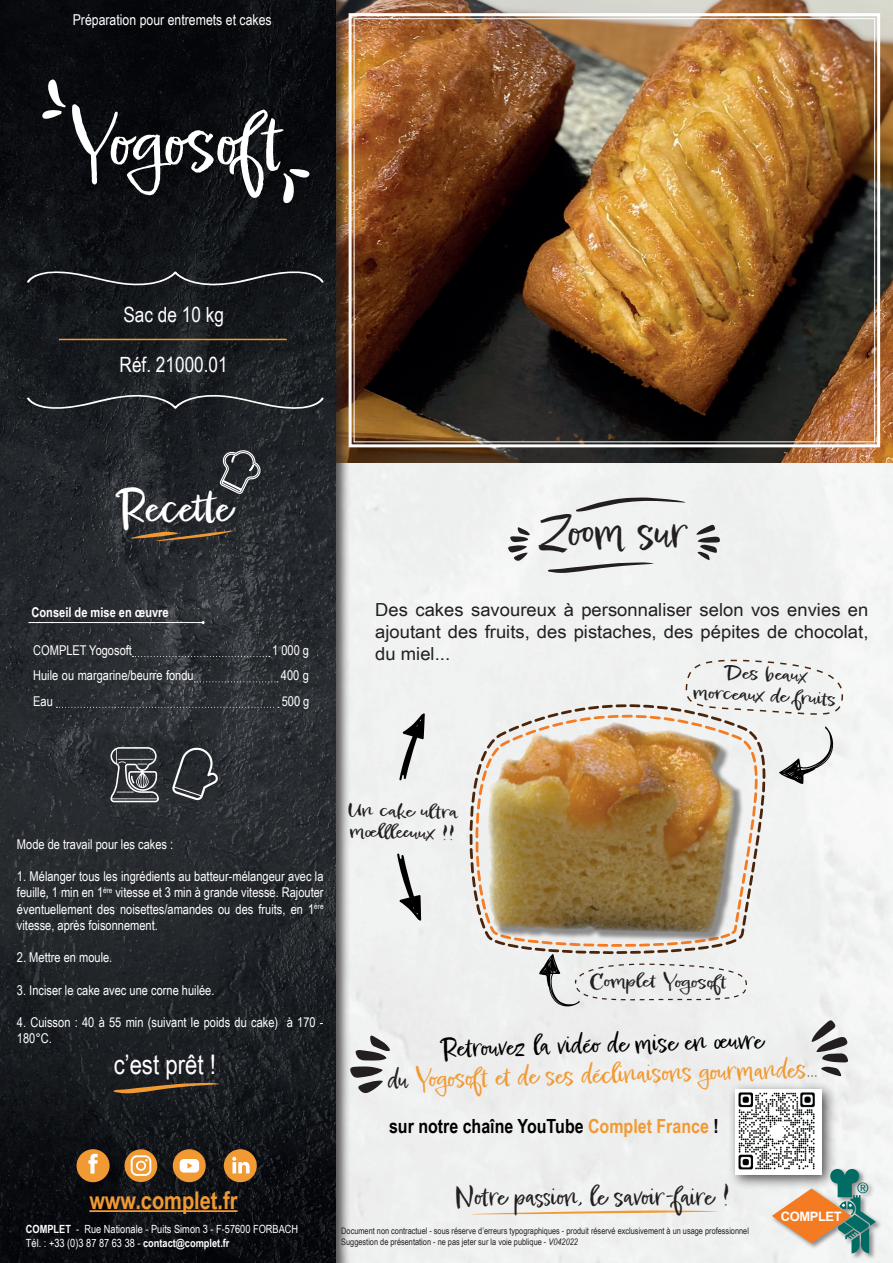
<style>
.page{position:relative;width:893px;height:1263px;background:#fff}
.page>*{position:absolute;margin:0;border:0;box-sizing:border-box;transform-origin:0 0}
.t1{font:75px "Epicursive Script";color:#fff}
.t2{font:45px "Epicursive Script";color:#231f20}
.t3{font:45px "Epicursive Script";color:#fff}
.t4{font:27px "Arial Narrow";color:#fff}
.t5{font:25.65px "Epicursive Script";color:#231f20}
.t6{font:25.5px/29.7px "Epicursive Script";color:#f19a34;text-align:center}
.t7{font:700 24.45px "Arial Narrow";color:#f19a34}
.t8{font:21px "Arial Narrow";color:#fff}
.t9{font:700 19.5px "Arial Narrow";color:#000}
.t10{font:18px/21.6px "Arial Narrow";color:#231f20;text-align:justify;scale:1.25 1}
.t11{font:18px/21.6px "Epicursive Script";color:#231f20;text-align:center;scale:1.25 1}
.t12{font:15px "Arial Narrow";color:#fff}
.t13{font:13.5px/16.2px "Arial Narrow";color:#fff;text-align:justify}
.t14{font:700 13.5px "Arial Narrow";color:#fff}
.t15{font:700 12.9px "Arial";letter-spacing:-.03em;color:#fff}
.t16{font:11.25px/13.5px "Arial Narrow";color:#fff}
.t17{font:9px/10.8px "Arial Narrow";color:#231f20}
.s1{color:#000}
.s2{color:#231f20}
.s3{color:#f19a34}
.s4{font-weight:700}
.s5{font-style:italic}
</style>
<div class="page">
<img style="left:351px;top:0;width:542px;height:464px">
<img style="left:351px;top:12px;width:531px;height:437px">
<svg style="left:576px;top:497px;width:110px;height:15px"></svg>
<svg style="left:548px;top:562px;width:106px;height:11px"></svg>
<svg style="left:508px;top:527px;width:22px;height:34px"></svg>
<svg style="left:696px;top:525px;width:24px;height:35px"></svg>
<div style="left:0;top:0;width:351px;height:1263px;background:#231f20;opacity:.75"></div>
<img style="left:0;top:0;width:336px;height:1263px">
<svg style="left:283px;top:169px;width:29px;height:35px"></svg>
<hr style="left:29px;top:622px;width:174px;height:1px;background:#fff">
<hr style="left:59px;top:339px;width:228px;height:1px;background:#f19a34">
<svg style="left:132px;top:656px;width:138px;height:1px"></svg>
<svg style="left:56px;top:707px;width:223px;height:1px"></svg>
<svg style="left:42px;top:79px;width:24px;height:44px"></svg>
<svg style="left:27px;top:394px;width:297px;height:15px;background:#383a3e"></svg>
<svg style="left:27px;top:271px;width:297px;height:15px;background:#2f3235"></svg>
<svg style="left:110px;top:747px;width:49px;height:55px;background:#5f6164"></svg>
<svg style="left:172px;top:746px;width:46px;height:55px;background:#45484c"></svg>
<svg style="left:194px;top:681px;width:84px;height:1px"></svg>
<svg style="left:399px;top:713px;width:26px;height:68px"></svg>
<svg style="left:397px;top:853px;width:24px;height:68px"></svg>
<div style="left:466px;top:658px;width:378px;height:350px;background:#f0f1f0"></div>
<svg style="left:474px;top:934px;width:279px;height:16px"></svg>
<svg style="left:219px;top:448px;width:44px;height:47px;background:#494c4f"></svg>
<svg style="left:131px;top:531px;width:103px;height:10px"></svg>
<svg style="left:114px;top:1083px;width:106px;height:10px"></svg>
<hr style="left:89px;top:1210px;width:149px;height:2px;background:#f19a34">
<div style="left:77px;top:1149px;width:33px;height:33px;background:#f19a34;border-radius:50%"></div>
<svg style="left:88px;top:1154px;width:10px;height:19px"></svg>
<div style="left:224px;top:1149px;width:33px;height:33px;background:#f19a34;border-radius:50%"></div>
<svg style="left:232px;top:1157px;width:18px;height:16px"></svg>
<div style="left:173px;top:1149px;width:33px;height:33px;background:#f19a34;border-radius:50%"></div>
<svg style="left:180px;top:1159px;width:19px;height:13px"></svg>
<svg style="left:125px;top:1149px;width:32px;height:33px"></svg>
<div style="left:489px;top:723px;width:255px;height:219px;background:#231f20;opacity:.48"></div>
<img style="left:456px;top:718px;width:307px;height:216px">
<svg style="left:350px;top:1066px;width:33px;height:28px"></svg>
<svg style="left:355px;top:1035px;width:35px;height:25px"></svg>
<svg style="left:812px;top:1020px;width:36px;height:56px"></svg>
<div style="left:728px;top:1082px;width:109px;height:108px;background:#231f20;opacity:.75"></div>
<img style="left:735px;top:1089px;width:87px;height:86px">
<div style="left:770px;top:1124px;width:15px;height:16px;background:#fff;border-radius:50%"></div>
<svg style="left:777px;top:1122px;width:8px;height:3px"></svg>
<div style="left:771px;top:1167px;width:111px;height:93px;background:#231f20;opacity:.48"></div>
<svg style="left:772px;top:1169px;width:104px;height:84px"></svg>
<svg style="left:471px;top:1210px;width:248px;height:4px"></svg>
<p class="t12" style="left:73px;top:9px;width:200px">Préparation pour entremets et cakes</p>
<h1 class="t1" style="left:71px;top:94px;width:214px">Yogosoft</h1>
<h3 class="t8" style="left:123px;top:299px;width:102px">Sac de 10 kg</h3>
<h3 class="t8" style="left:120px;top:349px;width:110px">Réf. 21000.01</h3>
<h2 class="t3" style="left:116px;top:478px;width:118px">Recette</h2>
<p class="t14" style="left:32px;top:602px;width:139px">Conseil de mise en œuvre</p>
<p class="t13" style="left:33px;top:642px;width:100px">COMPLET Yogosoft</p>
<p class="t13" style="left:272px;top:642px;width:38px">1 000 g</p>
<p class="t13" style="left:33px;top:692px;width:21px">Eau</p>
<p class="t13" style="left:282px;top:692px;width:29px">500 g</p>
<p class="t13" style="left:33px;top:667px;width:162px">Huile ou margarine/beurre fondu</p>
<p class="t13" style="left:281px;top:667px;width:30px">400 g</p>
<h2 class="t2" style="left:539px;top:503px;width:150px">Zoom sur</h2>
<h3 class="t10" style="left:375px;top:599px;width:396px">Des cakes savoureux à personnaliser selon vos envies en ajoutant des fruits, des pistaches, des pépites de chocolat, du miel...</h3>
<h3 class="t11" style="left:695px;top:658px;width:116px;rotate:3deg">Des beaux morceaux de fruits</h3>
<p class="t13" style="left:17px;top:835px;width:158px">Mode de travail pour les cakes :</p>
<p class="t13" style="left:17px;top:868px;width:308px">1. Mélanger tous les ingrédients au batteur-mélangeur avec la feuille, 1 min en 1<sup>ère</sup> vitesse et 3 min à grande vitesse. Rajouter éventuellement des noisettes/amandes ou des fruits, en 1<sup>ère </sup>vitesse, après foisonnement.</p>
<p class="t13" style="left:17px;top:949px;width:97px">2. Mettre en moule.</p>
<p class="t13" style="left:17px;top:981px;width:199px">3. Inciser le cake avec une corne huilée.</p>
<p class="t13" style="left:17px;top:1014px;width:308px">4. Cuisson : 40 à 55 min (suivant le poids du cake) à 170 -<br>180°C.</p>
<h3 class="t4" style="left:114px;top:1045px;width:104px">c’est prêt !</h3>
<h3 class="t11" style="left:348px;top:797px;width:90px;text-align:left;rotate:2deg">Un cake ultra mœll lee uux !!</h3>
<h3 class="t11" style="left:590px;top:968px;width:111px;rotate:1deg">Complet Yogosoft</h3>
<h3 class="t6" style="left:387px;top:1032px;width:431px;rotate:-1deg"><span class="s1">Retrouvez la vidéo de mise en œuvre<br></span><span class="s2">du</span> Yogosoft et de ses déclinaisons gourmandes<span class="s2">...</span></h3>
<h3 class="t9" style="left:389px;top:1112px;width:331px">sur notre chaîne YouTube <span class="s3">Complet France</span> !</h3>
<h3 class="t7" style="left:89px;top:1181px;width:150px">www.complet.fr</h3>
<p class="t16" style="left:26px;top:1222px;width:274px"><span class="s4">COMPLET</span> - Rue Nationale - Puits Simon 3 - F-57600 FORBACH<br>Tél. : +33 (0)3 87 87 63 38 - <span class="s4">contact@complet.fr</span></p>
<h3 class="t5" style="left:455px;top:1180px;width:276px">Notre passion, le savoir-faire !</h3>
<p class="t17" style="left:341px;top:1225px;width:409px">Document non contractuel - sous réserve d’erreurs typographiques - produit réservé exclusivement à un usage professionnel<br>Suggestion de présentation - ne pas jeter sur la voie publique - <span class="s5">V042022</span></p>
<p class="t15" style="left:781px;top:1207px;width:62px">COMPLET</p>
</div>
